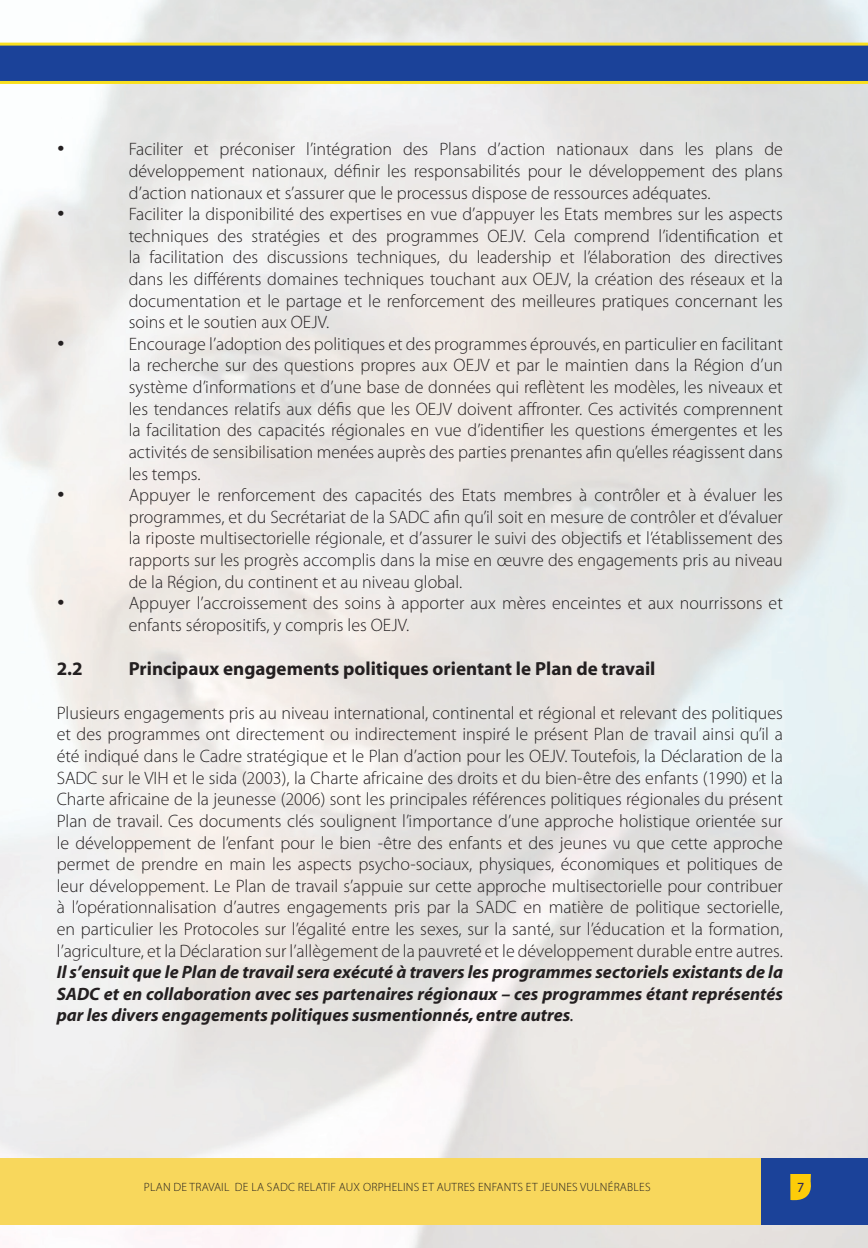
<style>
.page{position:relative;width:868px;height:1248px;background:#fff}
.page>*{position:absolute;margin:0;border:0;box-sizing:border-box;transform-origin:0 0}
.t1{font:700 19px "Myriad";color:#231f20}
.t2{font:300 18px/21.6px "Myriad Pro";color:#231f20;text-align:justify}
.t3{font:italic 700 18px/21.6px "Myriad";color:#231f20;text-align:justify}
.t4{font:18px "Symbol";color:#231f20}
.t5{font:14px "Myriad Pro";color:#262259}
.t6{font:300 12px "Myriad Pro";letter-spacing:.02em;color:#231f20}
.s1{font-weight:400}
</style>
<div class="page">
<img style="left:0;top:0;width:867px;height:1247px">
<div style="left:0;top:44px;width:867px;height:38px;background:#1b4299"></div>
<hr style="left:0;top:43px;width:867px;height:3px;background:#f9e01f">
<hr style="left:0;top:81px;width:867px;height:3px;background:#f9e01f">
<div style="left:0;top:1157px;width:867px;height:66px;background:#f8d75c"></div>
<div style="left:761px;top:1157px;width:106px;height:66px;background:#1b4299"></div>
<svg style="left:790px;top:1174px;width:20px;height:27px"></svg>
<p class="t4" style="left:57px;top:143px;width:10px">•</p>
<p class="t2" style="left:129px;top:140px;width:655px">Faciliter et préconiser l’intégration des Plans d’action nationaux dans les plans de développement nationaux, définir les responsabilités pour le développement des plans d’action nationaux et s’assurer que le processus dispose de ressources adéquates.</p>
<p class="t4" style="left:57px;top:207px;width:10px">•</p>
<p class="t2" style="left:129px;top:205px;width:655px">Faciliter la disponibilité des expertises en vue d’appuyer les Etats membres sur les aspects techniques des stratégies et des programmes OEJV. Cela comprend l’identification et la facilitation des discussions techniques, du leadership et l’élaboration des directives dans les différents domaines techniques touchant aux OEJV, la création des réseaux et la documentation et le partage et le renforcement des meilleures pratiques concernant les soins et le soutien aux OEJV.</p>
<p class="t4" style="left:57px;top:337px;width:10px">•</p>
<p class="t2" style="left:129px;top:334px;width:655px">Encourage l’adoption des politiques et des programmes éprouvés, en particulier en facilitant la recherche sur des questions propres aux OEJV et par le maintien dans la Région d’un système d’informations et d’une base de données qui reflètent les modèles, les niveaux et les tendances relatifs aux défis que les OEJV doivent affronter. Ces activités comprennent la facilitation des capacités régionales en vue d’identifier les questions émergentes et les activités de sensibilisation menées auprès des parties prenantes afin qu’elles réagissent dans les temps.</p>
<p class="t4" style="left:57px;top:488px;width:10px">•</p>
<p class="t2" style="left:129px;top:485px;width:655px">Appuyer le renforcement des capacités des Etats membres à contrôler et à évaluer les programmes, et du Secrétariat de la SADC afin qu’il soit en mesure de contrôler et d’évaluer la riposte multisectorielle régionale, et d’assurer le suivi des objectifs et l’établissement des rapports sur les progrès accomplis dans la mise en œuvre des engagements pris au niveau de la Région, du continent et au niveau global.</p>
<p class="t4" style="left:57px;top:596px;width:10px">•</p>
<p class="t2" style="left:129px;top:593px;width:655px">Appuyer l’accroissement des soins à apporter aux mères enceintes et aux nourrissons et enfants séropositifs, y compris les OEJV.</p>
<p class="t1" style="left:57px;top:661px;width:28px">2.2</p>
<p class="t1" style="left:129px;top:661px;width:528px">Principaux engagements politiques orientant le Plan de travail</p>
<p class="t2" style="left:57px;top:703px;width:727px">Plusieurs engagements pris au niveau international, continental et régional et relevant des politiques et des programmes ont directement ou indirectement inspiré le présent Plan de travail ainsi qu’il a été indiqué dans le Cadre stratégique et le Plan d’action pour les OEJV. Toutefois, la Déclaration de la SADC sur le VIH et le sida (2003), la Charte africaine des droits et du bien-être des enfants (1990) et la Charte africaine de la jeunesse (2006) sont les principales références politiques régionales du présent Plan de travail. Ces documents clés soulignent l’importance d’une approche holistique orientée sur le développement de l’enfant pour le bien -être des enfants et des jeunes vu que cette approche permet de prendre en main les aspects psycho-sociaux, physiques, économiques et politiques de leur développement. Le Plan de travail s’appuie sur cette approche multisectorielle pour contribuer à l’opérationnalisation d’autres engagements pris par la SADC en matière de politique sectorielle, en particulier les Protocoles sur l’égalité entre les sexes, sur la santé, sur l’éducation et la formation, l’agriculture, et la Déclaration sur l’allègement de la pauvreté et le développement durable entre autres.</p>
<p class="t3" style="left:57px;top:962px;width:727px">Il s’ensuit que le Plan de travail sera exécuté à travers les programmes sectoriels existants de la SADC et en collaboration avec ses partenaires régionaux – ces programmes étant représentés par les divers engagements politiques susmentionnés, entre autres<span class="s1">.</span></p>
<p class="t6" style="left:144px;top:1181px;width:508px">PLAN DE TRAVAIL DE LA SADC RELATIF AUX ORPHELINS ET AUTRES ENFANTS ET JEUNES VULNÉRABLES</p>
<p class="t5" style="left:797px;top:1181px;width:9px">7</p>
</div>
